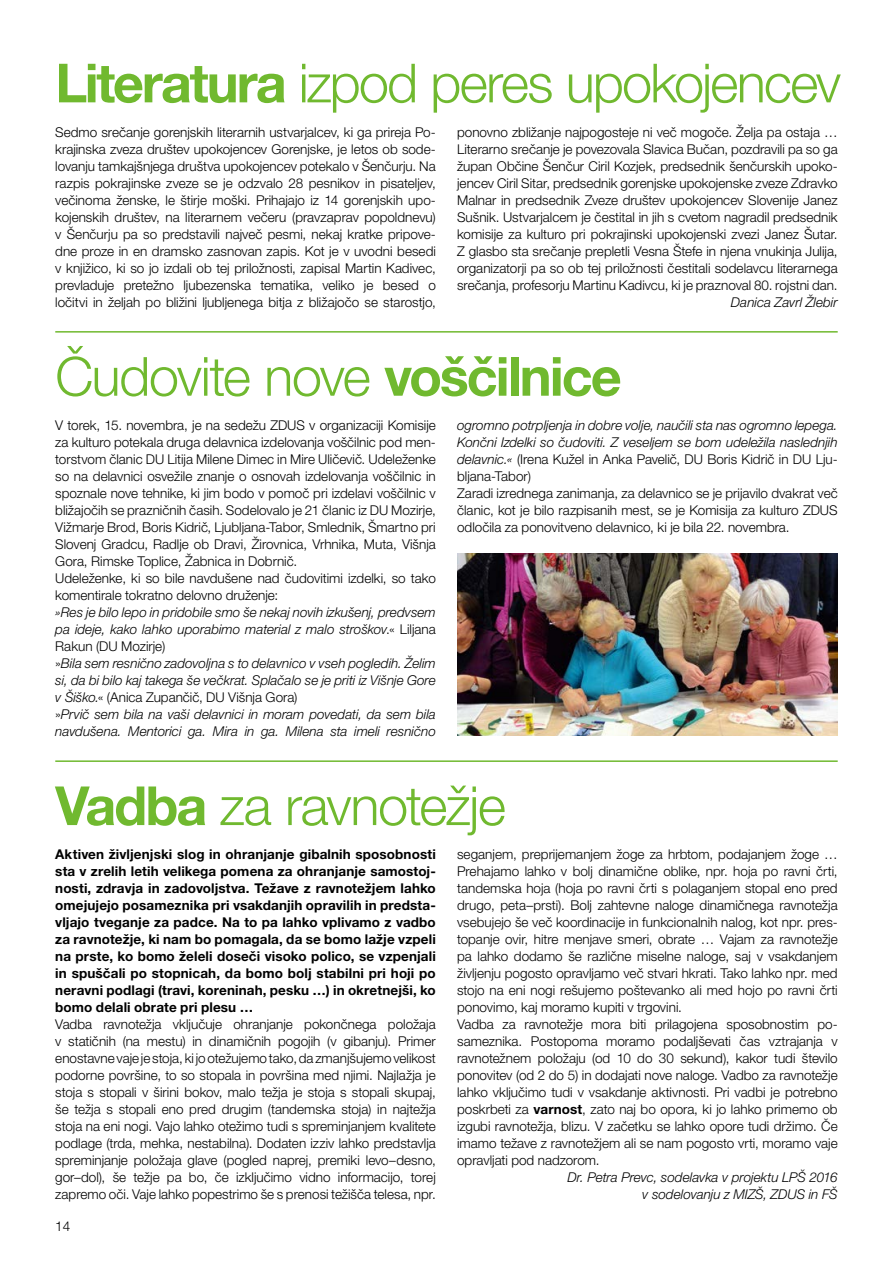
<style>
.page{position:relative;width:893px;height:1263px;background:#fff}
.page>*{position:absolute;margin:0;border:0;box-sizing:border-box;transform-origin:0 0}
.t1{font:300 54px "Helvetica Neue LT Pro";letter-spacing:-.035em;color:#70b92f}
.t2{font:300 13.5px/17px "Helvetica Neue LT Pro";color:#000;text-align:justify}
.t3{font:700 13.5px/17px "Helvetica Neue LT Pro";letter-spacing:.01em;color:#000;text-align:justify}
.t4{font:italic 300 13.5px/17px "Helvetica Neue LT Pro";color:#000;text-align:right}
.s1{font-weight:700}
.s2{font-style:normal}
.s3{font-style:italic}
</style>
<div class="page">
<hr style="left:55px;top:331px;width:783px;height:2px;background:#70b92f">
<hr style="left:55px;top:760px;width:783px;height:2px;background:#70b92f">
<img style="left:457px;top:553px;width:381px;height:183px">
<h1 class="t1" style="left:55px;top:50px;width:787px"><span class="s1">Literatura</span> izpod peres upokojencev</h1>
<p class="t2" style="left:457px;top:123px;width:382px">ponovno zbližanje najpogosteje ni več mogoče. Želja pa ostaja … Literarno srečanje je povezovala Slavica Bučan, pozdravili pa so ga župan Občine Šenčur Ciril Kozjek, predsednik šenčurskih upoko&shy;jencev Ciril Sitar, predsednik gorenjske upokojenske zveze Zdravko Malnar in predsednik Zveze društev upokojencev Slovenije Janez Sušnik. Ustvarjalcem je čestital in jih s cvetom nagradil predsednik komisije za kulturo pri pokrajinski upokojenski zvezi Janez Šutar.<br>Z glasbo sta srečanje prepletli Vesna Štefe in njena vnukinja Julija, organizatorji pa so ob tej priložnosti čestitali sodelavcu literarnega srečanja, profesorju Martinu Kadivcu, ki je praznoval 80. rojstni dan.</p>
<p class="t4" style="left:731px;top:293px;width:108px">Danica Zavrl Žlebir</p>
<p class="t2" style="left:55px;top:123px;width:382px">Sedmo srečanje gorenjskih literarnih ustvarjalcev, ki ga prireja Po&shy;krajinska zveza društev upokojencev Gorenjske, je letos ob sode&shy;lovanju tamkajšnjega društva upokojencev potekalo v Šenčurju. Na razpis pokrajinske zveze se je odzvalo 28 pesnikov in pisateljev, večinoma ženske, le štirje moški. Prihajajo iz 14 gorenjskih upo&shy;kojenskih društev, na literarnem večeru (pravzaprav popoldnevu) v Šenčurju pa so predstavili največ pesmi, nekaj kratke pripove&shy;dne proze in en dramsko zasnovan zapis. Kot je v uvodni besedi v knjižico, ki so jo izdali ob tej priložnosti, zapisal Martin Kadivec, prevladuje pretežno ljubezenska tematika, veliko je besed o ločitvi in željah po bližini ljubljenega bitja z bližajočo se starostjo,</p>
<h1 class="t1" style="left:55px;top:343px;width:568px">Čudovite nove <span class="s1">voščilnice</span></h1>
<p class="t2" style="left:55px;top:416px;width:382px;text-align:left">V torek, 15. novembra, je na sedežu ZDUS v organizaciji Komisije za kulturo potekala druga delavnica izdelovanja voščilnic pod men&shy;torstvom članic DU Litija Milene Dimec in Mire Uličevič. Udeleženke so na delavnici osvežile znanje o osnovah izdelovanja voščilnic in spoznale nove tehnike, ki jim bodo v pomoč pri izdelavi voščilnic v bližajočih se prazničnih časih. Sodelovalo je 21 članic iz DU Mozirje, Vižmarje Brod, Boris Kidrič, Ljubljana-Tabor, Smlednik, Šmartno pri Slovenj Gradcu, Radlje ob Dravi, Žirovnica, Vrhnika, Muta, Višnja Gora, Rimske Toplice, Žabnica in Dobrnič.<br>Udeleženke, ki so bile navdušene nad čudovitimi izdelki, so tako komentirale tokratno delovno druženje:</p>
<p class="t4" style="left:55px;top:603px;width:382px;text-align:left">»Res je bilo lepo in pridobile smo še nekaj novih izkušenj, predvsem pa ideje, kako lahko uporabimo material z malo stroškov<span class="s2">.« Liljana Rakun (DU Mozirje)<br>»</span>Bila sem resnično zadovoljna s to delavnico v vseh pogledih. Želim si, da bi bilo kaj takega še večkrat. Splačalo se je priti iz Višnje Gore v Šiško.<span class="s2">« (Anica Zupančič, DU Višnja Gora)<br>»</span>Prvič sem bila na vaši delavnici in moram povedati, da sem bila navdušena. Mentorici ga. Mira in ga. Milena sta imeli resnično</p>
<p class="t2" style="left:457px;top:416px;width:382px;text-align:left"><span class="s3">ogromno potrpljenja in dobre volje, naučili sta nas ogromno lepega.<br>Končni Izdelki so čudoviti. Z veseljem se bom udeležila naslednjih delavnic.«</span> (Irena Kužel in Anka Pavelič, DU Boris Kidrič in DU Lju&shy;bljana-Tabor)<br>Zaradi izrednega zanimanja, za delavnico se je prijavilo dvakrat več članic, kot je bilo razpisanih mest, se je Komisija za kulturo ZDUS odločila za ponovitveno delavnico, ki je bila 22. novembra.</p>
<h1 class="t1" style="left:55px;top:773px;width:452px"><span class="s1">Vadba</span> za ravnotežje</h1>
<p class="t2" style="left:457px;top:846px;width:382px;text-align:left">seganjem, preprijemanjem žoge za hrbtom, podajanjem žoge … Prehajamo lahko v bolj dinamične oblike, npr. hoja po ravni črti, tandemska hoja (hoja po ravni črti s polaganjem stopal eno pred drugo, peta–prsti). Bolj zahtevne naloge dinamičnega ravnotežja vsebujejo še več koordinacije in funkcionalnih nalog, kot npr. pres&shy;topanje ovir, hitre menjave smeri, obrate … Vajam za ravnotežje pa lahko dodamo še različne miselne naloge, saj v vsakdanjem življenju pogosto opravljamo več stvari hkrati. Tako lahko npr. med stojo na eni nogi rešujemo poštevanko ali med hojo po ravni črti ponovimo, kaj moramo kupiti v trgovini.<br>Vadba za ravnotežje mora biti prilagojena sposobnostim po&shy;sameznika. Postopoma moramo podaljševati čas vztrajanja v ravnotežnem položaju (od 10 do 30 sekund), kakor tudi število ponovitev (od 2 do 5) in dodajati nove naloge. Vadbo za ravnotežje lahko vključimo tudi v vsakdanje aktivnosti. Pri vadbi je potrebno poskrbeti za <span class="s1">varnost</span>, zato naj bo opora, ki jo lahko primemo ob izgubi ravnotežja, blizu. V začetku se lahko opore tudi držimo. Če imamo težave z ravnotežjem ali se nam pogosto vrti, moramo vaje opravljati pod nadzorom.</p>
<p class="t4" style="left:568px;top:1169px;width:272px">Dr. Petra Prevc, sodelavka v projektu LPŠ 2016 v sodelovanju z MIZŠ, ZDUS in FŠ</p>
<p class="t3" style="left:55px;top:845px;width:382px">Aktiven življenjski slog in ohranjanje gibalnih sposobnosti sta v zrelih letih velikega pomena za ohranjanje samostoj&shy;nosti, zdravja in zadovoljstva. Težave z ravnotežjem lahko omejujejo posameznika pri vsakdanjih opravilih in predsta&shy;vljajo tveganje za padce. Na to pa lahko vplivamo z vadbo za ravnotežje, ki nam bo pomagala, da se bomo lažje vzpeli na prste, ko bomo želeli doseči visoko polico, se vzpenjali in spuščali po stopnicah, da bomo bolj stabilni pri hoji po neravni podlagi (travi, koreninah, pesku …) in okretnejši, ko bomo delali obrate pri plesu …</p>
<p class="t2" style="left:55px;top:1016px;width:382px">Vadba ravnotežja vključuje ohranjanje pokončnega položaja v statičnih (na mestu) in dinamičnih pogojih (v gibanju). Primer enostavne vaje je stoja, ki jo otežujemo tako, da zmanjšujemo velikost podorne površine, to so stopala in površina med njimi. Najlažja je stoja s stopali v širini bokov, malo težja je stoja s stopali skupaj, še težja s stopali eno pred drugim (tandemska stoja) in najtežja stoja na eni nogi. Vajo lahko otežimo tudi s spreminjanjem kvalitete podlage (trda, mehka, nestabilna). Dodaten izziv lahko predstavlja spreminjanje položaja glave (pogled naprej, premiki levo–desno, gor–dol), še težje pa bo, če izključimo vidno informacijo, torej zapremo oči. Vaje lahko popestrimo še s prenosi težišča telesa, npr.</p>
<p class="t2" style="left:55px;top:1217px;width:17px">14</p>
</div>
